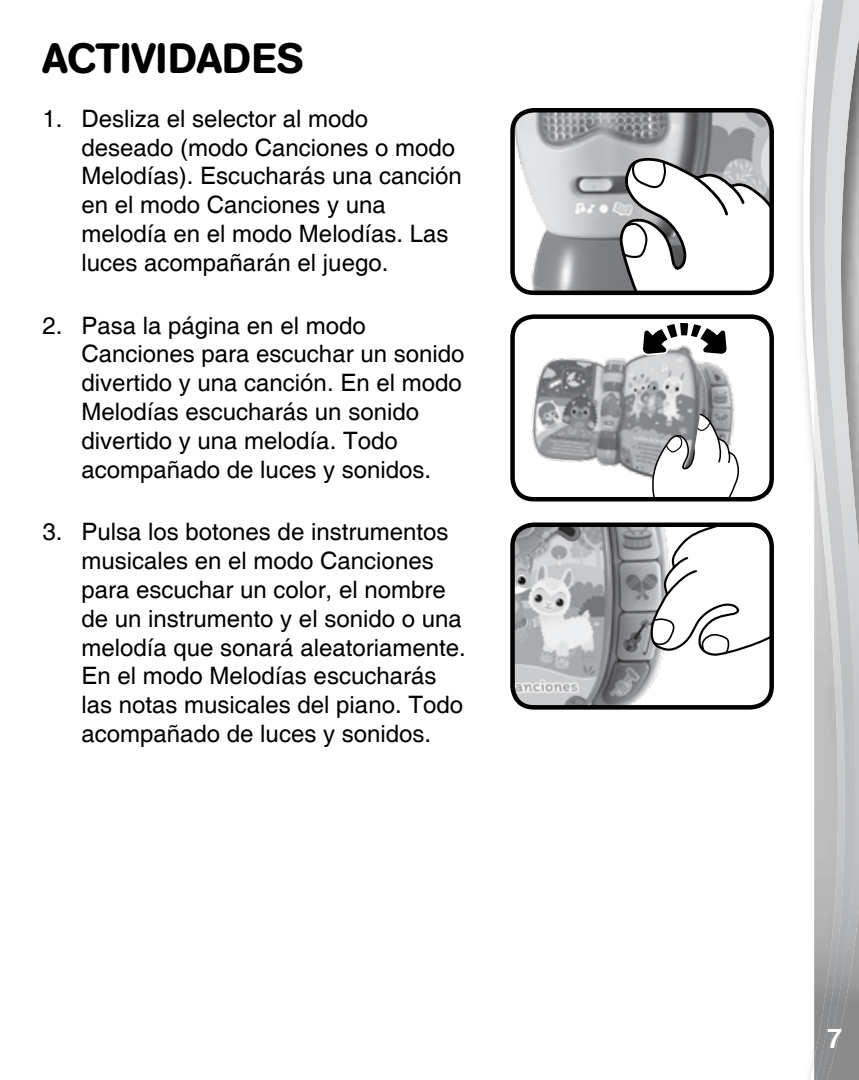
<style>
.page{position:relative;width:859px;height:1080px;background:#fff}
.page>*{position:absolute;margin:0;border:0;box-sizing:border-box;transform-origin:0 0}
.t1{font:500 42px "AG Book Rounded";color:#000}
.t2{font:700 33px "Helvetica";color:#fff}
.t3{font:700 27px "Helvetica";color:#fff}
.t4{font:24px/28.8px "Helvetica";color:#000}
</style>
<div class="page">
<img style="left:513px;top:526px;width:150px;height:179px">
<svg style="left:648px;top:525px;width:123px;height:132px"></svg>
<div style="left:510px;top:523px;width:264px;height:187px;border:4px solid #000;border-radius:21px"></div>
<img style="left:520px;top:357px;width:215px;height:139px">
<svg style="left:651px;top:412px;width:88px;height:84px"></svg>
<div style="left:510px;top:314px;width:264px;height:187px;border:4px solid #000;border-radius:21px"></div>
<img style="left:515px;top:113px;width:254px;height:177px">
<svg style="left:619px;top:154px;width:153px;height:203px"></svg>
<div style="left:510px;top:108px;width:264px;height:187px;border:4px solid #000;border-radius:21px"></div>
<svg style="left:802px;top:0;width:12px;height:1080px"></svg>
<img style="left:857px;top:0;width:2px;height:1080px">
<img style="left:847px;top:0;width:10px;height:1080px">
<img style="left:814px;top:0;width:33px;height:1080px">
<h1 class="t1" style="left:43px;top:33px;width:262px">ACTIVIDADES</h1>
<p class="t4" style="left:82px;top:105px;width:382px;text-indent:-39px">1. Desliza el selector al modo deseado (modo Canciones o modo<br>Melodías). Escucharás una canción en el modo Canciones y una melodía en el modo Melodías. Las luces acompañarán el juego.</p>
<p class="t4" style="left:82px;top:312px;width:384px;text-indent:-39px">2. Pasa la página en el modo<br>Canciones para escuchar un sonido divertido y una canción. En el modo<br>Melodías escucharás un sonido divertido y una melodía. Todo acompañado de luces y sonidos.</p>
<p class="t4" style="left:82px;top:519px;width:386px;text-indent:-39px">3. Pulsa los botones de instrumentos musicales en el modo Canciones para escuchar un color, el nombre de un instrumento y el sonido o una melodía que sonará aleatoriamente.<br>En el modo Melodías escucharás las notas musicales del piano. Todo acompañado de luces y sonidos.</p>
<p class="t3" style="left:827px;top:1017px;width:17px">7</p>
<h2 class="t2" style="left:820px;top:1016px;width:20px">8</h2>
</div>
